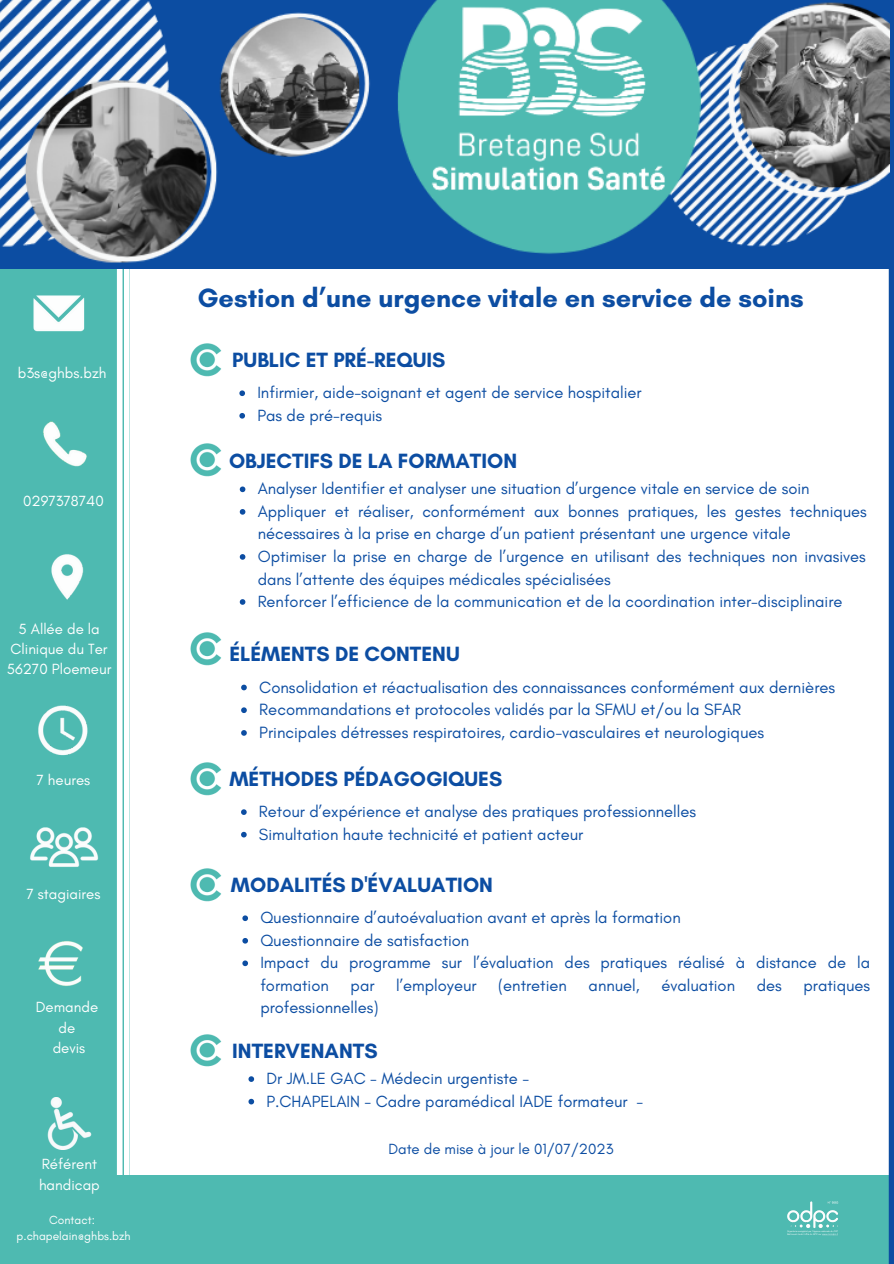
<style>
.page{position:relative;width:894px;height:1264px;background:#fff}
.page>*{position:absolute;margin:0;border:0;box-sizing:border-box;transform-origin:0 0}
.t1{font:700 27px "Glacial Indifference";color:#0c4da2}
.t2{font:700 21px "Glacial Indifference";color:#0c4da2}
.t3{font:16.65px "Glacial Indifference";color:#0c4da2}
.t4{font:16.5px/22.5px "Glacial Indifference";color:#0c4da2}
.t5{font:15px/20.2px "Glacial Indifference";color:#fff;text-align:center}
.t6{font:15px "Glacial Indifference";color:#0c4da2}
.t7{font:12px "Glacial Indifference";color:#fff}
</style>
<div class="page">
<div style="left:0;top:261px;width:130px;height:1002px;background:#4ebab1"></div>
<img style="left:33px;top:295px;width:52px;height:37px">
<img style="left:43px;top:421px;width:44px;height:46px">
<img style="left:51px;top:554px;width:33px;height:46px">
<img style="left:38px;top:705px;width:50px;height:51px">
<img style="left:30px;top:827px;width:69px;height:40px">
<img style="left:38px;top:941px;width:45px;height:45px">
<img style="left:47px;top:1097px;width:45px;height:52px">
<div style="left:117px;top:249px;width:5px;height:1014px;background:#fff"></div>
<div style="left:124px;top:256px;width:6px;height:1007px;background:#fff"></div>
<div style="left:0;top:1175px;width:893px;height:88px;background:#4ebab1"></div>
<div style="left:888px;top:0;width:5px;height:1263px;background:#0c4da2"></div>
<img style="left:190px;top:343px;width:31px;height:34px">
<img style="left:190px;top:443px;width:31px;height:34px">
<img style="left:190px;top:632px;width:31px;height:34px">
<img style="left:190px;top:762px;width:31px;height:34px">
<img style="left:787px;top:1201px;width:52px;height:35px">
<img style="left:190px;top:868px;width:31px;height:34px">
<svg style="left:242px;top:915px;width:6px;height:6px"></svg>
<svg style="left:242px;top:938px;width:6px;height:5px"></svg>
<svg style="left:242px;top:960px;width:6px;height:6px"></svg>
<img style="left:190px;top:1034px;width:31px;height:33px">
<img style="left:0;top:0;width:888px;height:268px">
<svg style="left:239px;top:390px;width:6px;height:6px"></svg>
<svg style="left:239px;top:413px;width:6px;height:5px"></svg>
<svg style="left:241px;top:684px;width:6px;height:6px"></svg>
<svg style="left:241px;top:707px;width:6px;height:6px"></svg>
<svg style="left:241px;top:730px;width:6px;height:5px"></svg>
<svg style="left:240px;top:486px;width:5px;height:6px"></svg>
<svg style="left:240px;top:509px;width:5px;height:5px"></svg>
<svg style="left:240px;top:554px;width:5px;height:5px"></svg>
<svg style="left:240px;top:599px;width:5px;height:5px"></svg>
<svg style="left:241px;top:809px;width:5px;height:6px"></svg>
<svg style="left:241px;top:831px;width:5px;height:6px"></svg>
<svg style="left:248px;top:1076px;width:6px;height:5px"></svg>
<svg style="left:248px;top:1098px;width:6px;height:6px"></svg>
<p class="t5" style="left:18px;top:362px;width:90px">b3s@ghbs.bzh</p>
<p class="t5" style="left:23px;top:491px;width:82px">0297378740</p>
<p class="t5" style="left:11px;top:618px;width:98px">5 Allée de la<br>Clinique du Ter</p>
<p class="t5" style="left:7px;top:659px;width:106px">56270 Ploemeur</p>
<p class="t5" style="left:36px;top:769px;width:55px">7 heures</p>
<p class="t5" style="left:26px;top:883px;width:75px">7 stagiaires</p>
<p class="t5" style="left:36px;top:996px;width:64px">Demande</p>
<p class="t5" style="left:59px;top:1017px;width:18px">de</p>
<p class="t5" style="left:53px;top:1037px;width:34px">devis</p>
<p class="t5" style="left:39px;top:1153px;width:62px;text-align:left">Référent handicap</p>
<p class="t7" style="left:49px;top:1212px;width:47px">Contact:</p>
<p class="t7" style="left:17px;top:1228px;width:115px">p.chapelain@ghbs.bzh</p>
<p class="t1" style="left:197px;top:282px;width:607px">Gestion d’une urgence vitale en service de soins</p>
<p class="t2" style="left:232px;top:347px;width:215px">PUBLIC ET PRÉ-REQUIS</p>
<p class="t4" style="left:257px;top:381px;width:385px">Infirmier, aide-soignant et agent de service hospitalier</p>
<p class="t4" style="left:257px;top:404px;width:126px">Pas de pré-requis</p>
<p class="t2" style="left:229px;top:447px;width:289px">OBJECTIFS DE LA FORMATION</p>
<p class="t4" style="left:257px;top:477px;width:553px">Analyser Identifier et analyser une situation d’urgence vitale en service de soin</p>
<p class="t4" style="left:257px;top:500px;width:610px">Appliquer et réaliser, conformément aux bonnes pratiques, les gestes techniques nécessaires à la prise en charge d’un patient présentant une urgence vitale</p>
<p class="t4" style="left:257px;top:545px;width:609px">Optimiser la prise en charge de l’urgence en utilisant des techniques non invasives dans l’attente des équipes médicales spécialisées</p>
<p class="t4" style="left:257px;top:590px;width:586px">Renforcer l’efficience de la communication et de la coordination inter-disciplinaire</p>
<p class="t2" style="left:229px;top:641px;width:232px">ÉLÉMENTS DE CONTENU</p>
<p class="t3" style="left:259px;top:676px;width:577px">Consolidation et réactualisation des connaissances conformément aux dernières</p>
<p class="t3" style="left:259px;top:699px;width:483px">Recommandations et protocoles validés par la SFMU et/ou la SFAR</p>
<p class="t3" style="left:259px;top:722px;width:506px">Principales détresses respiratoires, cardio-vasculaires et neurologiques</p>
<p class="t2" style="left:229px;top:766px;width:274px">MÉTHODES PÉDAGOGIQUES</p>
<p class="t4" style="left:259px;top:800px;width:438px">Retour d’expérience et analyse des pratiques professionnelles</p>
<p class="t4" style="left:259px;top:822px;width:326px">Simultation haute technicité et patient acteur</p>
<p class="t2" style="left:231px;top:872px;width:263px">MODALITÉS D'ÉVALUATION</p>
<p class="t4" style="left:260px;top:906px;width:422px">Questionnaire d’autoévaluation avant et après la formation</p>
<p class="t4" style="left:260px;top:928px;width:210px">Questionnaire de satisfaction</p>
<p class="t4" style="left:260px;top:951px;width:611px">Impact du programme sur l’évaluation des pratiques réalisé à distance de la formation</p>
<p class="t4" style="left:350px;top:973px;width:25px">par</p>
<p class="t4" style="left:396px;top:973px;width:82px">l’employeur</p>
<p class="t4" style="left:498px;top:973px;width:70px">(entretien</p>
<p class="t4" style="left:588px;top:973px;width:53px">annuel,</p>
<p class="t4" style="left:661px;top:973px;width:75px">évaluation</p>
<p class="t4" style="left:756px;top:973px;width:27px">des</p>
<p class="t4" style="left:803px;top:973px;width:68px">pratiques</p>
<p class="t4" style="left:260px;top:996px;width:120px">professionnelles)</p>
<p class="t2" style="left:232px;top:1038px;width:147px">INTERVENANTS</p>
<p class="t4" style="left:266px;top:1067px;width:264px">Dr JM.LE GAC - Médecin urgentiste -</p>
<p class="t4" style="left:266px;top:1089px;width:378px">P.CHAPELAIN - Cadre paramédical IADE formateur -</p>
<p class="t6" style="left:388px;top:1139px;width:226px">Date de mise à jour le 01/07/2023</p>
</div>
